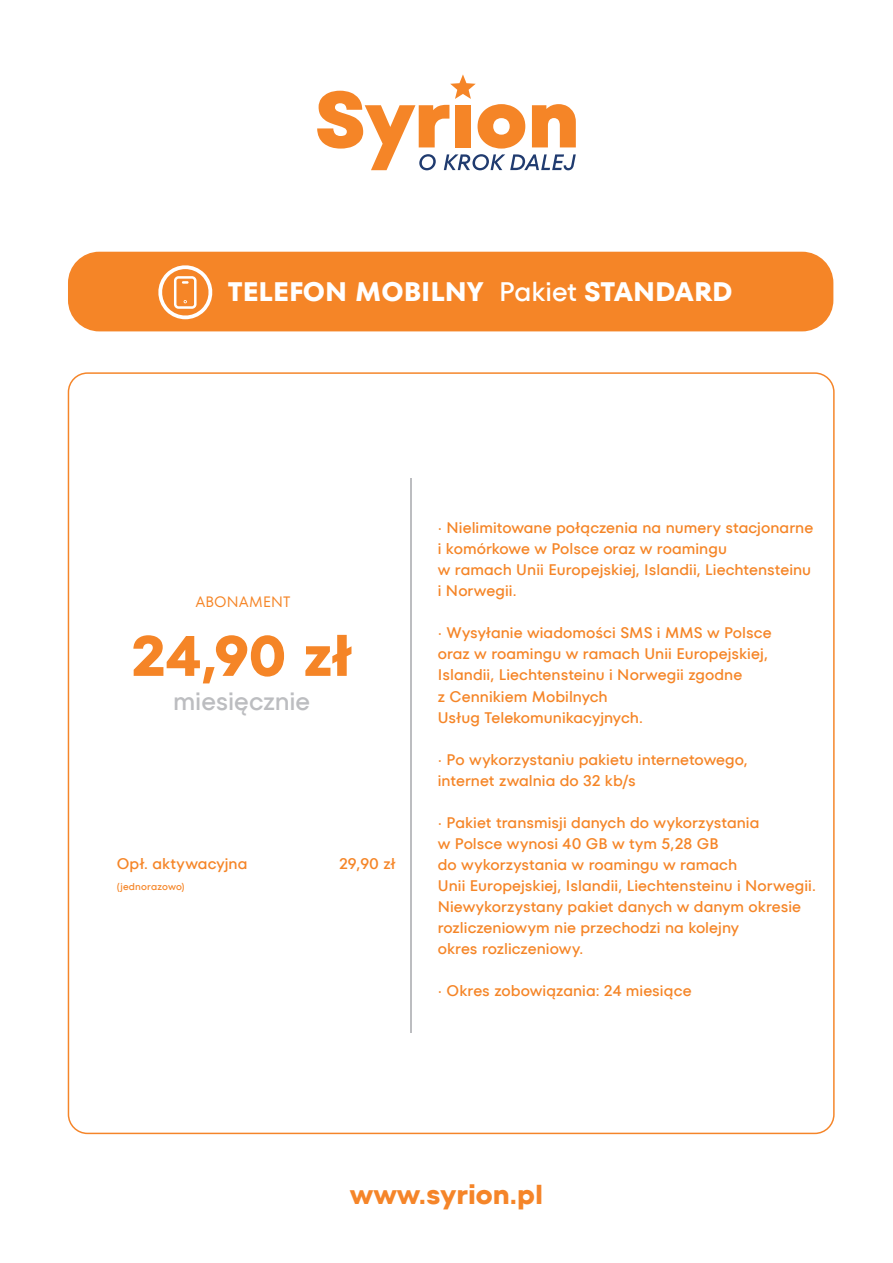
<style>
.page{position:relative;width:893px;height:1263px;background:#fff}
.page>*{position:absolute;margin:0;border:0;box-sizing:border-box;transform-origin:0 0}
.t1{font:700 57px "TT Fors";color:#f58527}
.t2{font:700 26.7px "TT Fors";color:#fff}
.t3{font:700 26.7px "TT Fors";color:#f58529}
.t4{font:500 25.05px "TT Fors";letter-spacing:-.01em;color:#bcbdc0}
.t5{font:500 15.3px/21px "TT Fors";color:#f58527}
.t6{font:15px "TT Fors";letter-spacing:.01em;color:#f58527}
.t7{font:500 9.75px "TT Fors";letter-spacing:.015em;color:#f58527}
.s1{font-weight:500}
</style>
<div class="page">
<div style="left:68px;top:252px;width:765px;height:79px;background:#f58527;border-radius:31px"></div>
<svg style="left:317px;top:74px;width:259px;height:96px"></svg>
<svg style="left:158px;top:265px;width:55px;height:54px"></svg>
<hr style="left:411px;top:478px;width:1px;height:555px;background:#bcbdc0">
<h2 class="t2" style="left:228px;top:275px;width:506px">TELEFON MOBILNY <span class="s1">Pakiet</span> STANDARD</h2>
<p class="t6" style="left:195px;top:593px;width:97px">ABONAMENT</p>
<h1 class="t1" style="left:132px;top:621px;width:221px">24,90 zł</h1>
<h3 class="t4" style="left:173px;top:686px;width:139px">miesięcznie</h3>
<p class="t5" style="left:117px;top:853px;width:132px">Opł. aktywacyjna</p>
<p class="t7" style="left:117px;top:881px;width:70px">(jednorazowo)</p>
<p class="t5" style="left:339px;top:853px;width:57px">29,90 zł</p>
<p class="t5" style="left:438px;top:517px;width:377px">· Nielimitowane połączenia na numery stacjonarne i komórkowe w Polsce oraz w roamingu<br>w ramach Unii Europejskiej, Islandii, Liechtensteinu i Norwegii.</p>
<p class="t5" style="left:438px;top:623px;width:335px">· Wysyłanie wiadomości SMS i MMS w Polsce oraz w roamingu w ramach Unii Europejskiej, Islandii, Liechtensteinu i Norwegii zgodne<br>z Cennikiem Mobilnych<br>Usług Telekomunikacyjnych.</p>
<p class="t5" style="left:438px;top:749px;width:312px">· Po wykorzystaniu pakietu internetowego, internet zwalnia do 32 kb/s</p>
<p class="t5" style="left:438px;top:812px;width:380px">· Pakiet transmisji danych do wykorzystania<br>w Polsce wynosi 40 GB w tym 5,28 GB<br>do wykorzystania w roamingu w ramach<br>Unii Europejskiej, Islandii, Liechtensteinu i Norwegii.<br>Niewykorzystany pakiet danych w danym okresie rozliczeniowym nie przechodzi na kolejny<br>okres rozliczeniowy.</p>
<p class="t5" style="left:438px;top:980px;width:255px">· Okres zobowiązania: 24 miesiące</p>
<h2 class="t3" style="left:350px;top:1178px;width:195px">www.syrion.pl</h2>
</div>
